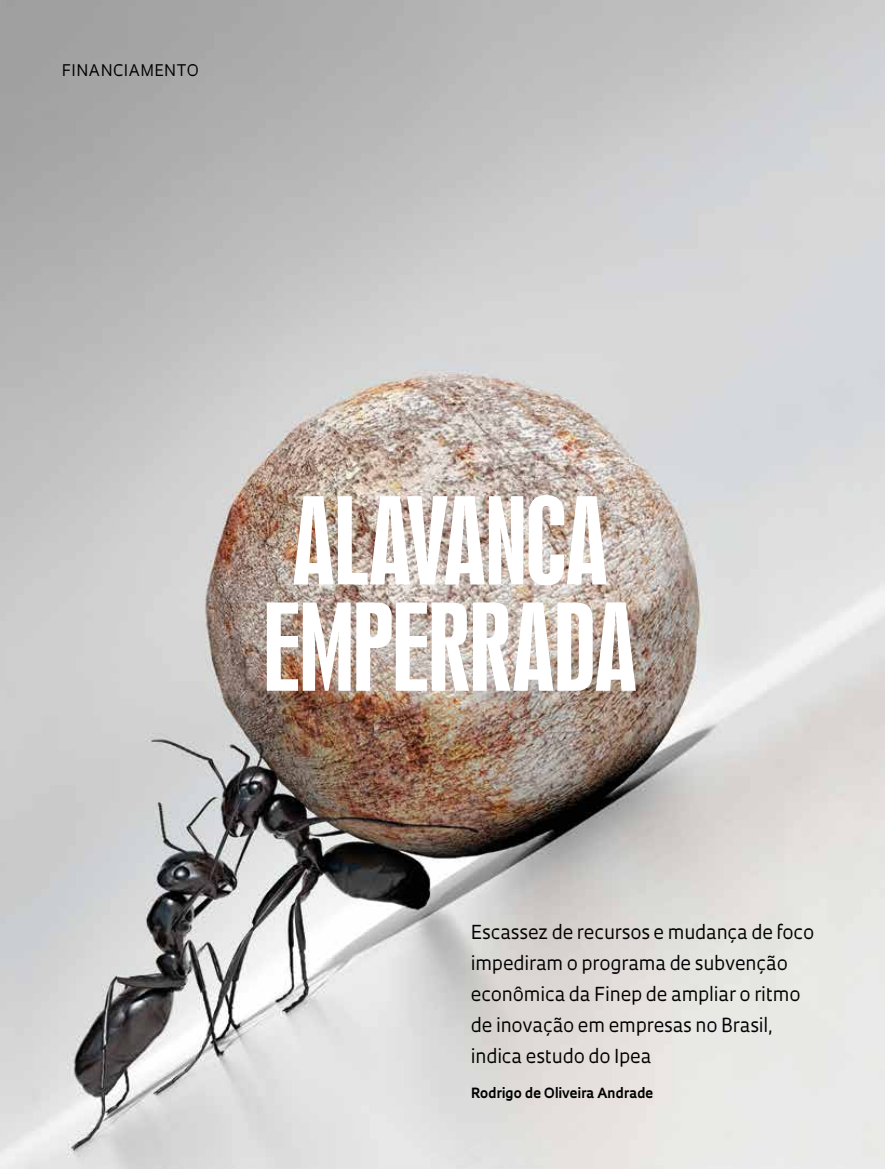
<style>
.page{position:relative;width:885px;height:1169px;background:#fff}
.page>*{position:absolute;margin:0;border:0;box-sizing:border-box;transform-origin:0 0}
.t1{font:112.95px/106.2px "Swiss 924 BT Regular B";letter-spacing:-.01em;color:#fff}
.t2{font:18.75px/30.9px "Oculum";letter-spacing:-.01em;color:#000}
.t3{font:15.6px "Oculum";letter-spacing:.03em;color:#000}
.t4{font:700 13.65px "Oculum";letter-spacing:-.005em;color:#000}
</style>
<div class="page">
<img style="left:0;top:0;width:885px;height:1168px">
<p class="t3" style="left:62px;top:60px;width:138px">FINANCIAMENTO</p>
<h1 class="t1" style="left:263px;top:489px;width:375px">ALAVANCA<br>EMPERRADA</h1>
<p class="t2" style="left:471px;top:915px;width:345px">Escassez de recursos e mudança de foco impediram o programa de subvenção econômica da Finep de ampliar o ritmo de inovação em empresas no Brasil, indica estudo do Ipea</p>
<p class="t4" style="left:471px;top:1083px;width:184px">Rodrigo de Oliveira Andrade</p>
</div>
